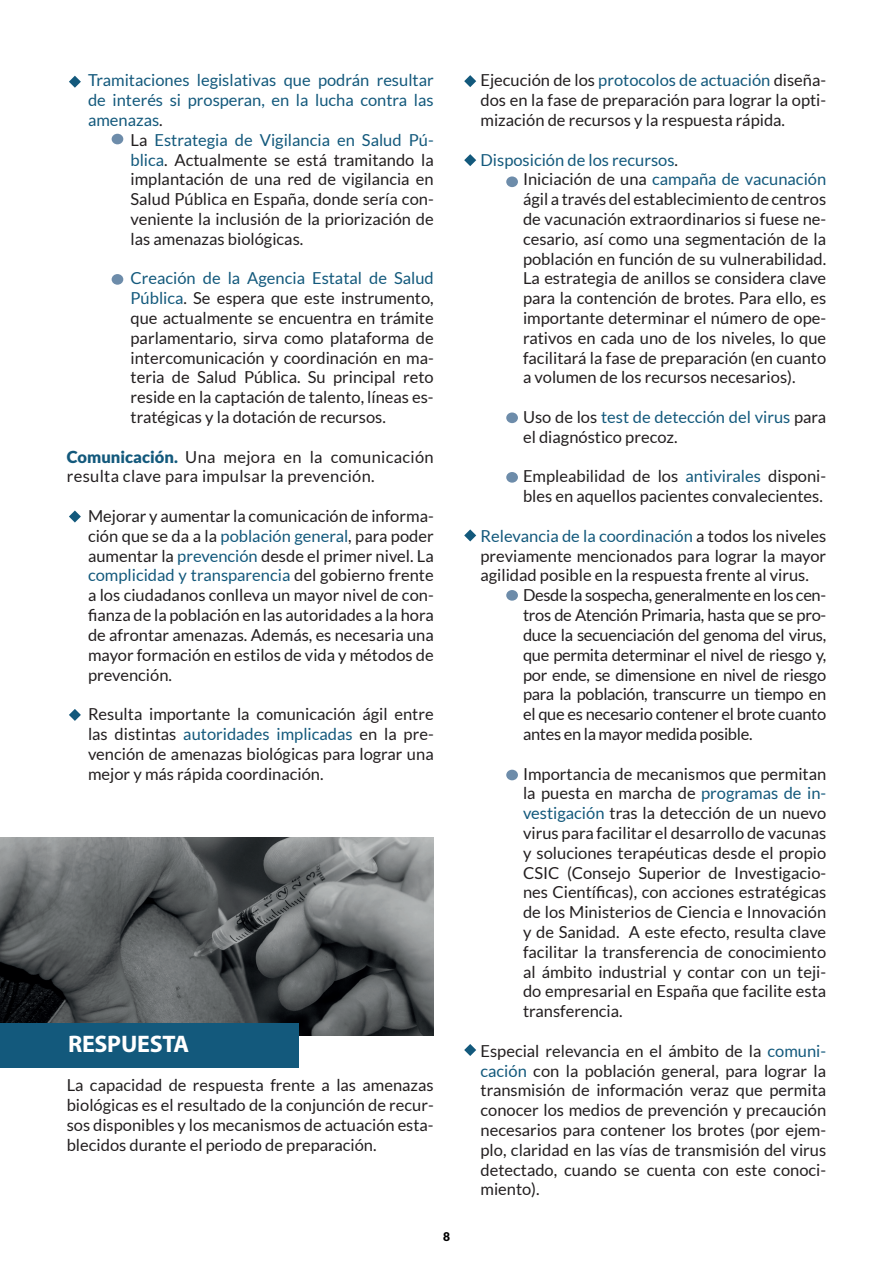
<style>
.page{position:relative;width:893px;height:1263px;background:#fff}
.page>*{position:absolute;margin:0;border:0;box-sizing:border-box;transform-origin:0 0}
.t1{font:700 24px "Myriad Pro";letter-spacing:-.01em;color:#fff}
.t2{font:16.5px/19.8px "Lato";color:#231f20;text-align:justify}
.t3{font:16.5px/19.8px "Lato";color:#13597c;text-align:justify}
.t4{font:16.5px/19.8px "Lato";letter-spacing:.02em;color:#231f20}
.t5{font:900 12px "Lato";color:#000}
.s1{color:#231f20}
.s2{color:#13597c}
.s3{font-weight:900;color:#13597c}
</style>
<div class="page">
<img style="left:0;top:838px;width:434px;height:198px">
<div style="left:0;top:1024px;width:299px;height:44px;background:#13597c"></div>
<div style="left:112px;top:274px;width:11px;height:11px;background:#6d8caa;border-radius:50%"></div>
<div style="left:506px;top:176px;width:12px;height:11px;background:#6d8caa;border-radius:50%"></div>
<svg style="left:69px;top:510px;width:12px;height:12px"></svg>
<svg style="left:69px;top:709px;width:12px;height:12px"></svg>
<svg style="left:464px;top:75px;width:12px;height:12px"></svg>
<svg style="left:464px;top:154px;width:12px;height:12px"></svg>
<svg style="left:69px;top:76px;width:12px;height:12px"></svg>
<div style="left:112px;top:134px;width:11px;height:10px;background:#6d8caa;border-radius:50%"></div>
<svg style="left:464px;top:529px;width:12px;height:12px"></svg>
<svg style="left:464px;top:1044px;width:12px;height:12px"></svg>
<div style="left:506px;top:412px;width:12px;height:11px;background:#6d8caa;border-radius:50%"></div>
<div style="left:506px;top:472px;width:12px;height:11px;background:#6d8caa;border-radius:50%"></div>
<div style="left:506px;top:590px;width:12px;height:11px;background:#6d8caa;border-radius:50%"></div>
<div style="left:506px;top:770px;width:12px;height:10px;background:#6d8caa;border-radius:50%"></div>
<p class="t3" style="left:88px;top:70px;width:347px">Tramitaciones legislativas que podrán resultar de interés si prosperan, en la lucha contra las amenazas<span class="s1">.</span></p>
<p class="t2" style="left:131px;top:130px;width:305px">La <span class="s2">Estrategia de Vigilancia en Salud Pú&shy;blica</span>. Actualmente se está tramitando la implantación de una red de vigilancia en Salud Pública en España, donde sería con&shy;veniente la inclusión de la priorización de las amenazas biológicas.</p>
<p class="t2" style="left:131px;top:268px;width:305px"><span class="s2">Creación de la Agencia Estatal de Salud Pública</span>. Se espera que este instrumento, que actualmente se encuentra en trámite parlamentario, sirva como plataforma de intercomunicación y coordinación en ma&shy;teria de Salud Pública. Su principal reto reside en la captación de talento, líneas es&shy;tratégicas y la dotación de recursos.</p>
<p class="t4" style="left:67px;top:447px;width:368px"><span class="s3">Comunicación.</span> Una mejora en la comunicación resulta clave para impulsar la prevención.</p>
<p class="t2" style="left:88px;top:506px;width:347px">Mejorar y aumentar la comunicación de informa&shy;ción que se da a la <span class="s2">población general</span>, para poder aumentar la <span class="s2">prevención</span> desde el primer nivel. La <span class="s2">complicidad y transparencia</span> del gobierno frente a los ciudadanos conlleva un mayor nivel de con&shy;fianza de la población en las autoridades a la hora de afrontar amenazas. Además, es necesaria una mayor formación en estilos de vida y métodos de prevención.</p>
<p class="t2" style="left:88px;top:704px;width:347px">Resulta importante la comunicación ágil entre las distintas <span class="s2">autoridades implicadas</span> en la pre&shy;vención de amenazas biológicas para lograr una mejor y más rápida coordinación.</p>
<h1 class="t1" style="left:68px;top:1028px;width:123px">RESPUESTA</h1>
<p class="t2" style="left:67px;top:1075px;width:368px">La capacidad de respuesta frente a las amenazas biológicas es el resultado de la conjunción de recur&shy;sos disponibles y los mecanismos de actuación esta&shy;blecidos durante el periodo de preparación.</p>
<p class="t5" style="left:443px;top:1229px;width:8px">8</p>
<p class="t2" style="left:480px;top:70px;width:347px">Ejecución de los <span class="s2">protocolos de actuación</span> diseña&shy;dos en la fase de preparación para lograr la opti&shy;mización de recursos y la respuesta rápida.</p>
<p class="t2" style="left:523px;top:150px;width:305px;text-align:left;text-indent:-43px"><span class="s2">Disposición de los recursos</span>.<br>Iniciación de una <span class="s2">campaña de vacunación </span>ágil a través del establecimiento de centros de vacunación extraordinarios si fuese ne&shy;cesario, así como una segmentación de la población en función de su vulnerabilidad.<br>La estrategia de anillos se considera clave para la contención de brotes. Para ello, es importante determinar el número de ope&shy;rativos en cada uno de los niveles, lo que facilitará la fase de preparación (en cuanto a volumen de los recursos necesarios).</p>
<p class="t2" style="left:523px;top:407px;width:305px">Uso de los <span class="s2">test de detección del virus</span> para el diagnóstico precoz.</p>
<p class="t2" style="left:523px;top:466px;width:305px">Empleabilidad de los <span class="s2">antivirales</span> disponi&shy;bles en aquellos pacientes convalecientes.</p>
<p class="t2" style="left:480px;top:526px;width:347px"><span class="s2">Relevancia de la coordinación</span> a todos los niveles previamente mencionados para lograr la mayor agilidad posible en la respuesta frente al virus.</p>
<p class="t2" style="left:523px;top:585px;width:305px">Desde la sospecha, generalmente en los cen&shy;tros de Atención Primaria, hasta que se pro&shy;duce la secuenciación del genoma del virus, que permita determinar el nivel de riesgo y, por ende, se dimensione en nivel de riesgo para la población, transcurre un tiempo en el que es necesario contener el brote cuanto antes en la mayor medida posible.</p>
<p class="t2" style="left:523px;top:763px;width:305px">Importancia de mecanismos que permitan la puesta en marcha de <span class="s2">programas de in&shy;vestigación</span> tras la detección de un nuevo virus para facilitar el desarrollo de vacunas y soluciones terapéuticas desde el propio CSIC (Consejo Superior de Investigacio&shy;nes Científicas), con acciones estratégicas de los Ministerios de Ciencia e Innovación y de Sanidad. A este efecto, resulta clave facilitar la transferencia de conocimiento al ámbito industrial y contar con un teji&shy;do empresarial en España que facilite esta transferencia.</p>
<p class="t2" style="left:480px;top:1041px;width:347px">Especial relevancia en el ámbito de la <span class="s2">comuni&shy;cación</span> con la población general, para lograr la transmisión de información veraz que permita conocer los medios de prevención y precaución necesarios para contener los brotes (por ejem&shy;plo, claridad en las vías de transmisión del virus detectado, cuando se cuenta con este conoci&shy;miento).</p>
</div>
